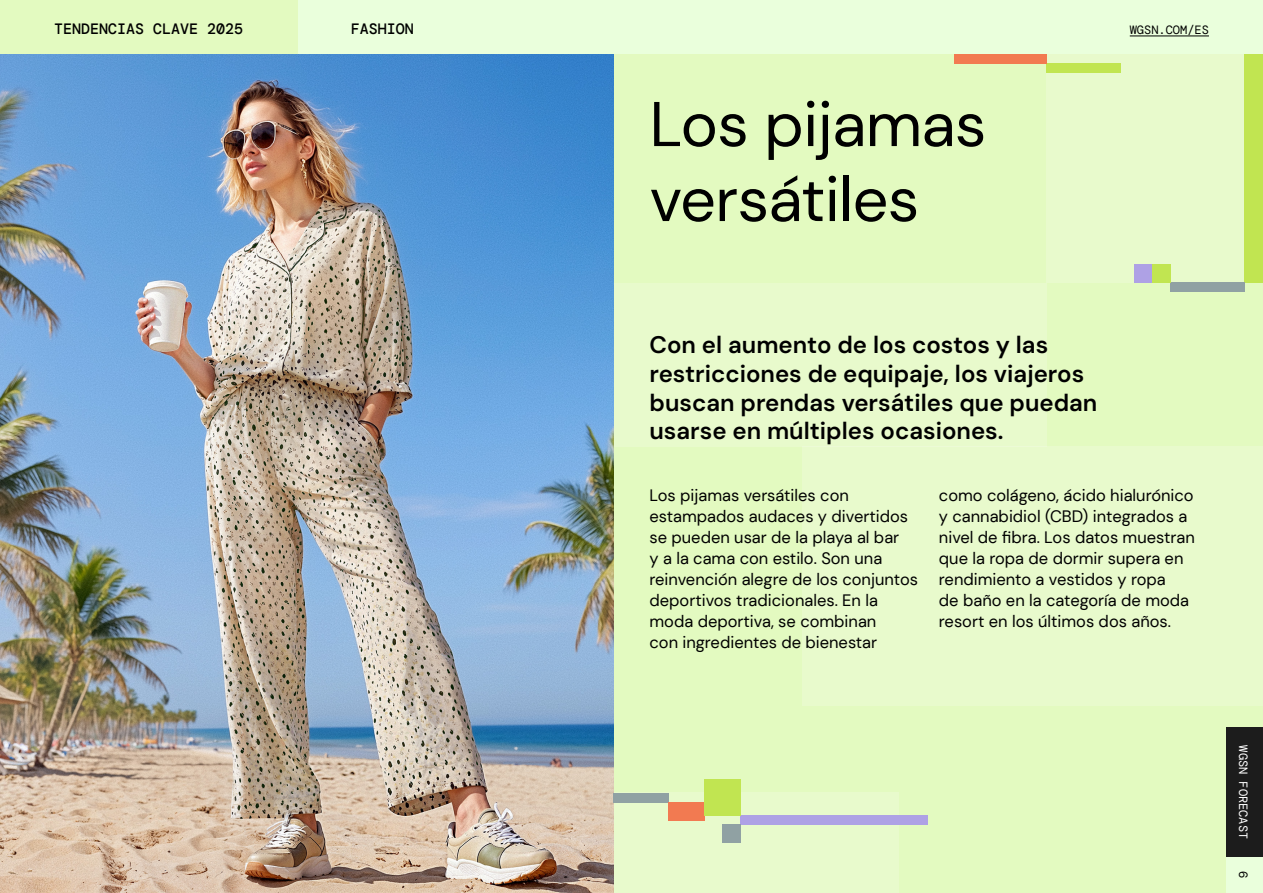
<style>
.page{position:relative;width:1263px;height:893px;background:#fff}
.page>*{position:absolute;margin:0;border:0;box-sizing:border-box;transform-origin:0 0}
.t1{font:63px/75px "DM Sans";letter-spacing:-.01em;color:#000}
.t2{font:600 24px/28.8px "DM Sans";color:#000}
.t3{font:16.5px/21px "DM Sans";color:#000}
.t4{font:500 15px "DM Mono";color:#000}
.t5{font:12px "DM Mono";color:#000}
.t6{font:12px "DM Mono";color:#fff}
</style>
<div class="page">
<div style="left:243px;top:0;width:1020px;height:54px;background:#eaffdc"></div>
<div style="left:613px;top:54px;width:650px;height:839px;background:#e3fac0"></div>
<div style="left:613px;top:283px;width:433px;height:163px;background:#e8facc"></div>
<div style="left:802px;top:446px;width:461px;height:260px;background:#e8facc"></div>
<div style="left:613px;top:792px;width:285px;height:101px;background:#e8facc"></div>
<div style="left:1046px;top:54px;width:208px;height:229px;background:#e8facc"></div>
<div style="left:1245px;top:54px;width:18px;height:229px;background:#c1e551"></div>
<div style="left:0;top:0;width:297px;height:54px;background:#e3fac0"></div>
<hr style="left:1130px;top:36px;width:79px;height:1px;background:#000">
<img style="left:0;top:54px;width:613px;height:839px">
<div style="left:741px;top:816px;width:187px;height:9px;background:#aea1e5"></div>
<div style="left:1171px;top:283px;width:74px;height:9px;background:#90a1a3"></div>
<div style="left:1046px;top:63px;width:75px;height:9px;background:#c1e551"></div>
<div style="left:954px;top:54px;width:92px;height:9px;background:#f27a51"></div>
<div style="left:613px;top:793px;width:56px;height:9px;background:#90a1a3"></div>
<div style="left:669px;top:802px;width:36px;height:18px;background:#f27a51"></div>
<div style="left:705px;top:780px;width:36px;height:36px;background:#c1e551"></div>
<div style="left:723px;top:825px;width:18px;height:18px;background:#90a1a3"></div>
<div style="left:1135px;top:265px;width:18px;height:18px;background:#aea1e5"></div>
<div style="left:1153px;top:265px;width:18px;height:18px;background:#c1e551"></div>
<div style="left:1227px;top:857px;width:36px;height:36px;background:#eaffdc"></div>
<div style="left:1227px;top:727px;width:36px;height:130px;background:#1c1c1c"></div>
<p class="t4" style="left:54px;top:20px;width:191px">TENDENCIAS CLAVE 2025</p>
<p class="t5" style="left:1130px;top:23px;width:81px">WGSN.COM/ES</p>
<p class="t4" style="left:351px;top:20px;width:64px">FASHION</p>
<h1 class="t1" style="left:649px;top:86px;width:338px">Los pijamas versátiles</h1>
<h2 class="t2" style="left:649px;top:330px;width:449px">Con el aumento de los costos y las restricciones de equipaje, los viajeros buscan prendas versátiles que puedan usarse en múltiples ocasiones.</h2>
<p class="t3" style="left:649px;top:484px;width:270px">Los pijamas versátiles con estampados audaces y divertidos se pueden usar de la playa al bar<br>y a la cama con estilo. Son una reinvención alegre de los conjuntos deportivos tradicionales. En la moda deportiva, se combinan<br>con ingredientes de bienestar</p>
<p class="t3" style="left:939px;top:484px;width:257px">como colágeno, ácido hialurónico y cannabidiol (CBD) integrados a nivel de fibra. Los datos muestran que la ropa de dormir supera en rendimiento a vestidos y ropa<br>de baño en la categoría de moda resort en los últimos dos años.</p>
<p class="t6" style="left:1250px;top:745px;width:95px;rotate:90deg">WGSN FORECAST</p>
<p class="t5" style="left:1250px;top:871px;width:9px;rotate:90deg">6</p>
</div>
